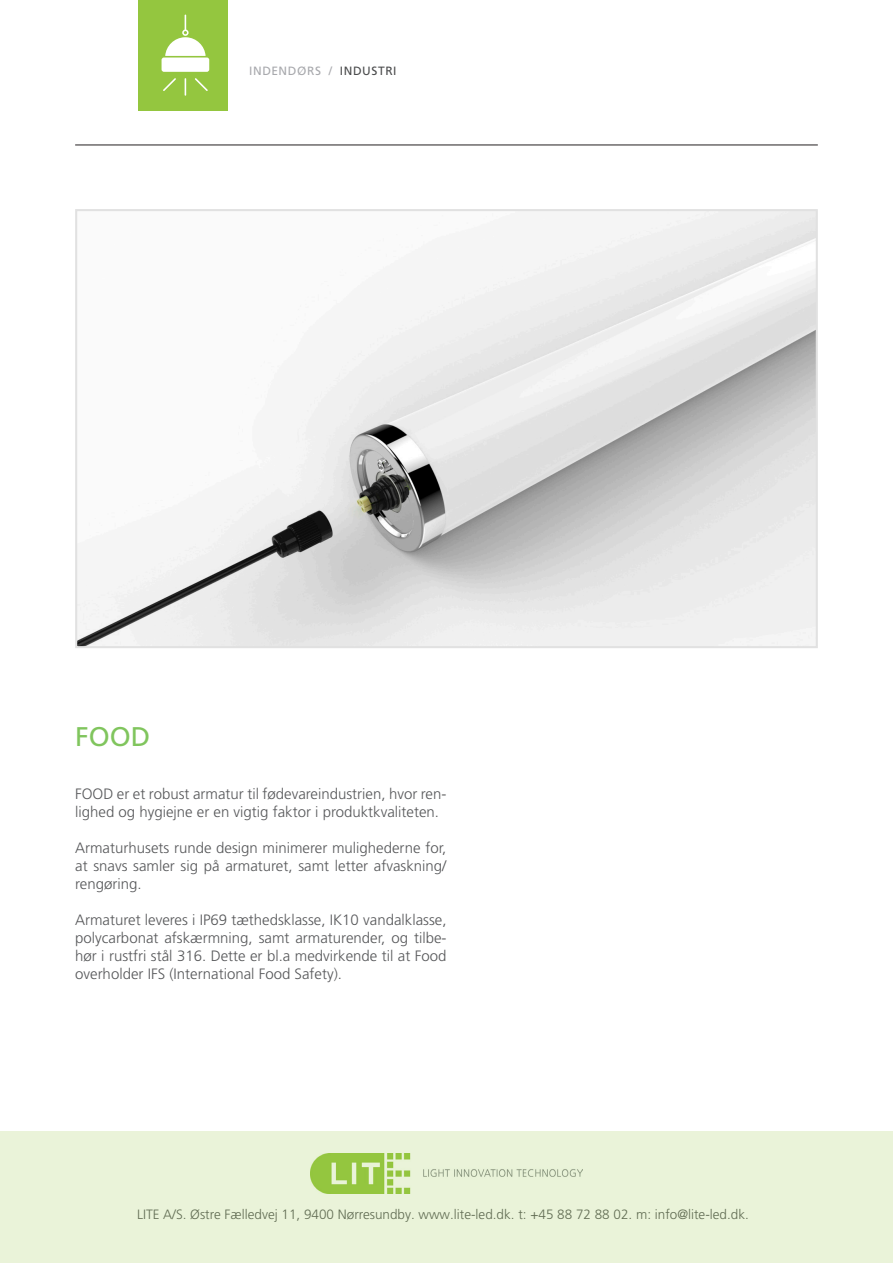
<style>
.page{position:relative;width:893px;height:1263px;background:#fff}
.page>*{position:absolute;margin:0;border:0;box-sizing:border-box;transform-origin:0 0}
.t1{font:27px "Frutiger LT Pro";color:#80c55d}
.t2{font:300 15px/18px "Frutiger LT Pro";color:#57585a;text-align:justify}
.t3{font:300 13.5px "Frutiger LT Pro";color:#57585a}
.t4{font:12px "Frutiger LT Pro";letter-spacing:.045em;color:#a8a9ad}
.s1{color:#4b4c4d}
</style>
<div class="page">
<div style="left:0;top:1131px;width:893px;height:132px;background:#eaf3d9"></div>
<hr style="left:75px;top:145px;width:743px;height:1px;background:#231f20">
<div style="left:139px;top:0;width:89px;height:111px;background:#94c63f"></div>
<svg style="left:185px;top:78px;width:1px;height:18px"></svg>
<svg style="left:163px;top:78px;width:13px;height:13px"></svg>
<svg style="left:195px;top:78px;width:13px;height:13px"></svg>
<svg style="left:162px;top:15px;width:47px;height:57px"></svg>
<img style="left:78px;top:212px;width:737px;height:433px">
<div style="left:75px;top:209px;width:743px;height:439px;border:2px solid #e1e1e1"></div>
<p class="t4" style="left:249px;top:64px;width:149px">INDENDØRS / <span class="s1">INDUSTRI</span></p>
<p class="t1" style="left:75px;top:720px;width:77px">FOOD</p>
<p class="t2" style="left:75px;top:784px;width:373px">FOOD er et robust armatur til fødevareindustrien, hvor ren&shy;lighed og hygiejne er en vigtig faktor i produktkvaliteten.</p>
<p class="t2" style="left:75px;top:838px;width:373px">Armaturhusets runde design minimerer mulighederne for, at snavs samler sig på armaturet, samt letter afvaskning/ rengøring.</p>
<p class="t2" style="left:75px;top:910px;width:373px">Armaturet leveres i IP69 tæthedsklasse, IK10 vandalklasse, polycarbonat afskærmning, samt armaturender, og tilbe&shy;hør i rustfri stål 316. Dette er bl.a medvirkende til at Food overholder IFS (International Food Safety).</p>
<p class="t3" style="left:137px;top:1206px;width:613px">LITE A/S. Østre Fælledvej 11, 9400 Nørresundby. www.lite-led.dk. t: +45 88 72 88 02. m: info@lite-led.dk.</p>
</div>
